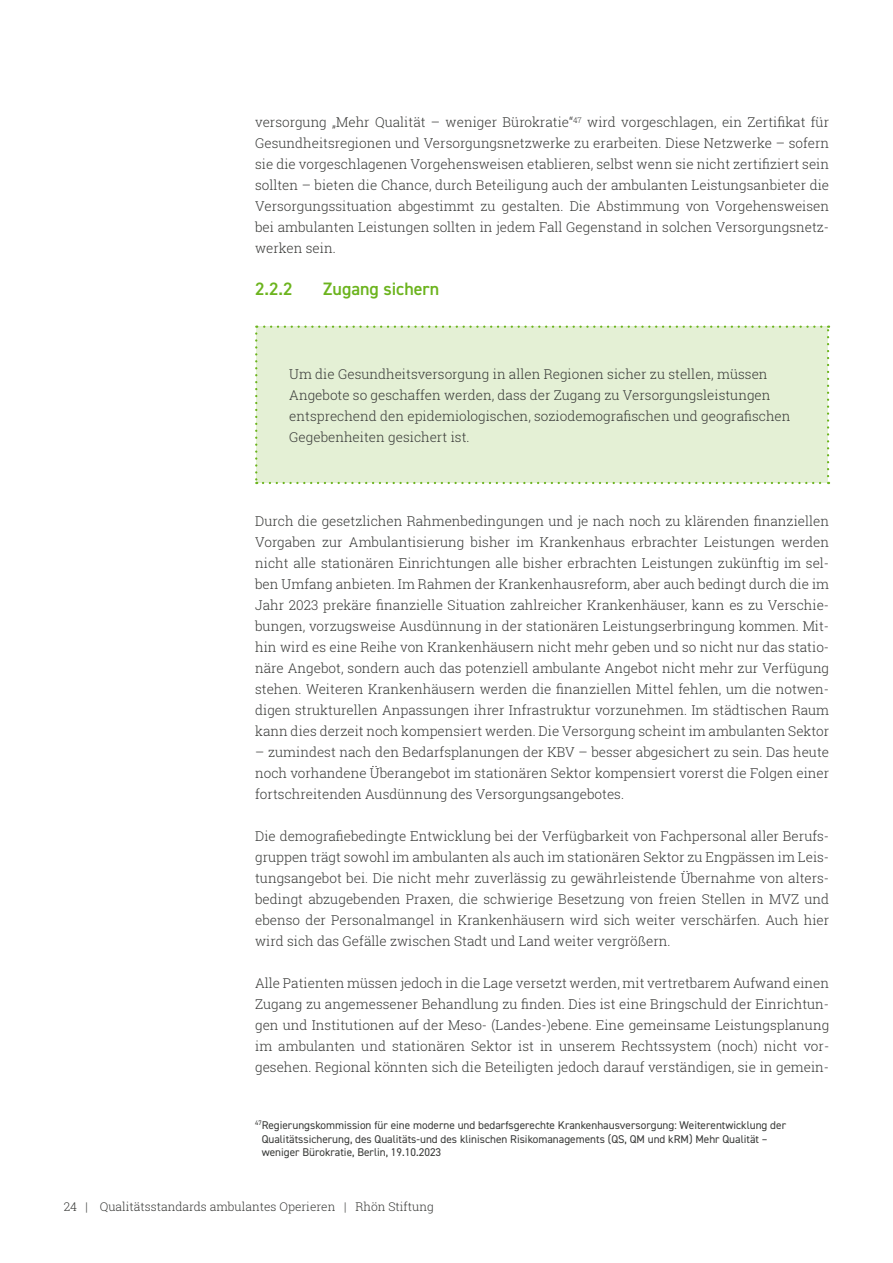
<style>
.page{position:relative;width:893px;height:1263px;background:#fff}
.page>*{position:absolute;margin:0;border:0;box-sizing:border-box;transform-origin:0 0}
.t1{font:600 18px "DIN2014";color:#6cb41e}
.Copy{font:300 13.5px/21px "Roboto Slab";color:#383937}
.t2{font:300 12px "Roboto Slab";color:#383937}
.Bildunterschrift{font:11.25px/13.5px "DIN2014";color:#383937}
</style>
<div class="page">
<div style="left:255px;top:326px;width:574px;height:158px;background:#e4f0d5"></div>
<p class="Copy" style="left:255px;top:111px;width:576px">versorgung „Mehr Qualität – weniger Bürokratie“<sup>47</sup> wird vorgeschlagen, ein Zertifikat für Gesundheitsregionen und Versorgungsnetzwerke zu erarbeiten. Diese Netzwerke – sofern sie die vorgeschlagenen Vorgehensweisen etablieren, selbst wenn sie nicht zertifiziert sein sollten – bieten die Chance, durch Beteiligung auch der ambulanten Leistungsanbieter die Versorgungssituation abgestimmt zu gestalten. Die Abstimmung von Vorgehensweisen bei ambulanten Leistungen sollten in jedem Fall Gegenstand in solchen Versorgungsnetz&shy;werken sein.</p>
<h4 class="t1" style="left:255px;top:277px;width:39px">2.2.2</h4>
<h4 class="t1" style="left:323px;top:277px;width:118px">Zugang sichern</h4>
<p class="Copy" style="left:289px;top:363px;width:503px">Um die Gesundheitsversorgung in allen Regionen sicher zu stellen, müssen Angebote so geschaffen werden, dass der Zugang zu Versorgungsleistungen entsprechend den epidemiologischen, soziodemografischen und geografischen Gegebenheiten gesichert ist.</p>
<p class="Copy" style="left:255px;top:510px;width:576px;text-align:justify">Durch die gesetzlichen Rahmenbedingungen und je nach noch zu klärenden finanziellen Vorgaben zur Ambulantisierung bisher im Krankenhaus erbrachter Leistungen werden nicht alle stationären Einrichtungen alle bisher erbrachten Leistungen zukünftig im sel&shy;ben Umfang anbieten. Im Rahmen der Krankenhausreform, aber auch bedingt durch die im Jahr 2023 prekäre finanzielle Situation zahlreicher Krankenhäuser, kann es zu Verschie&shy;bungen, vorzugsweise Ausdünnung in der stationären Leistungserbringung kommen. Mit&shy;hin wird es eine Reihe von Krankenhäusern nicht mehr geben und so nicht nur das statio&shy;näre Angebot, sondern auch das potenziell ambulante Angebot nicht mehr zur Verfügung stehen. Weiteren Krankenhäusern werden die finanziellen Mittel fehlen, um die notwen&shy;digen strukturellen Anpassungen ihrer Infrastruktur vorzunehmen. Im städtischen Raum kann dies derzeit noch kompensiert werden. Die Versorgung scheint im ambulanten Sektor</p>
<p class="Copy" style="left:255px;top:741px;width:576px;text-align:justify">– zumindest nach den Bedarfsplanungen der KBV – besser abgesichert zu sein. Das heute noch vorhandene Überangebot im stationären Sektor kompensiert vorerst die Folgen einer fortschreitenden Ausdünnung des Versorgungsangebotes.</p>
<p class="Copy" style="left:255px;top:825px;width:576px;text-align:justify">Die demografiebedingte Entwicklung bei der Verfügbarkeit von Fachpersonal aller Berufs&shy;gruppen trägt sowohl im ambulanten als auch im stationären Sektor zu Engpässen im Leis&shy;tungsangebot bei. Die nicht mehr zuverlässig zu gewährleistende Übernahme von alters&shy;bedingt abzugebenden Praxen, die schwierige Besetzung von freien Stellen in MVZ und ebenso der Personalmangel in Krankenhäusern wird sich weiter verschärfen. Auch hier wird sich das Gefälle zwischen Stadt und Land weiter vergrößern.</p>
<p class="Copy" style="left:255px;top:972px;width:576px">Alle Patienten müssen jedoch in die Lage versetzt werden, mit vertretbarem Aufwand einen Zugang zu angemessener Behandlung zu finden. Dies ist eine Bringschuld der Einrichtun&shy;gen und Institutionen auf der Meso- (Landes-)ebene. Eine gemeinsame Leistungsplanung im ambulanten und stationären Sektor ist in unserem Rechtssystem (noch) nicht vor&shy;gesehen. Regional könnten sich die Beteiligten jedoch darauf verständigen, sie in gemein-</p>
<p class="Bildunterschrift" style="left:262px;top:1118px;width:526px;text-indent:-7px"><sup>47</sup>Regierungskommission für eine moderne und bedarfsgerechte Krankenhausversorgung: Weiterentwicklung der<br>Qualitätssicherung, des Qualitäts-und des klinischen Risikomanagements (QS, QM und kRM) Mehr Qualität – weniger Bürokratie, Berlin, 19.10.2023</p>
<p class="t2" style="left:64px;top:1198px;width:15px">24</p>
<p class="t2" style="left:85px;top:1198px;width:350px">| Qualitätsstandards ambulantes Operieren | Rhön Stiftung</p>
</div>
